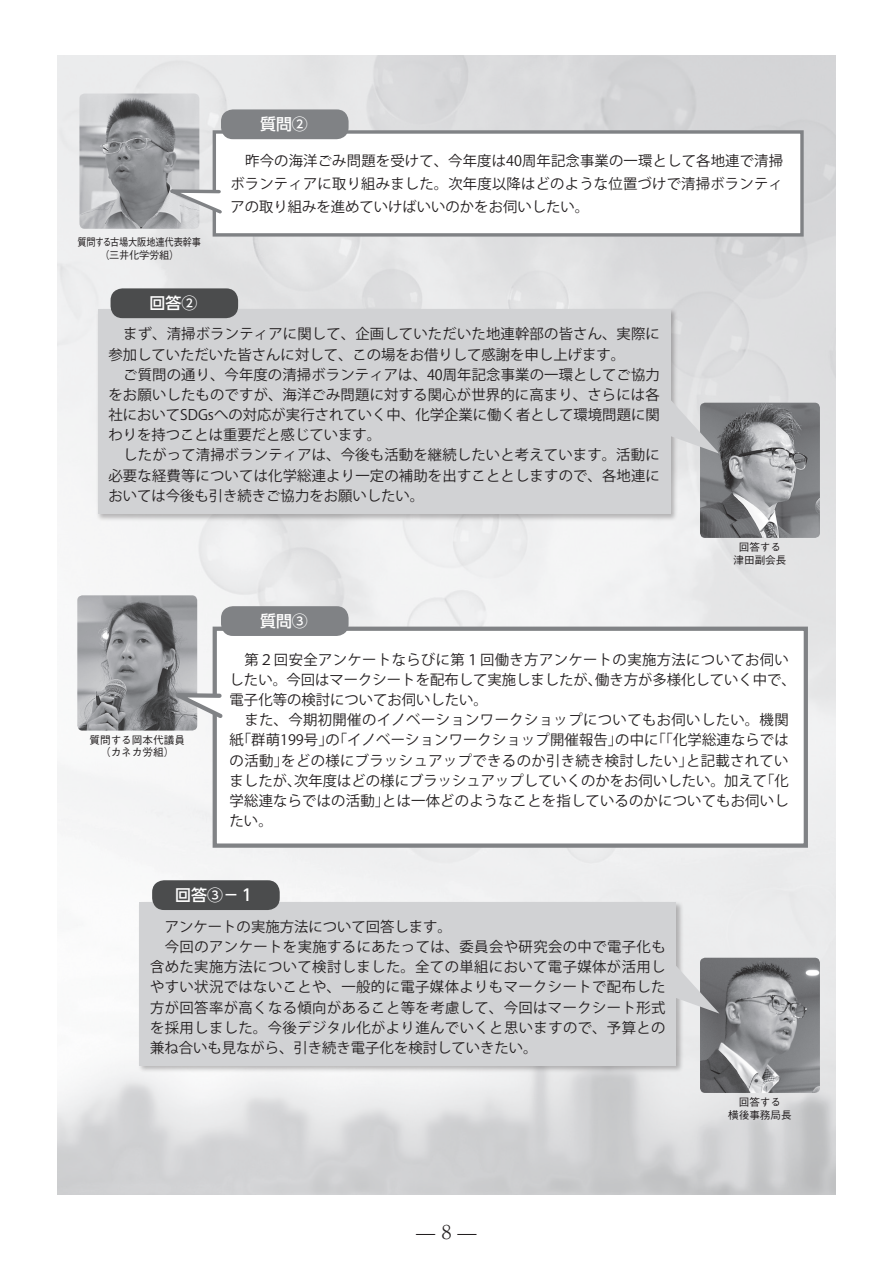
<style>
.page{position:relative;width:893px;height:1263px;background:#fff}
.page>*{position:absolute;margin:0;border:0;box-sizing:border-box;transform-origin:0 0}
.t1{font:300 19.2px "Ryumin Pro";color:#231f20}
.t2{font:500 15.9px "UD Shin Go Pro";color:#fff}
.t3{font:14.4px/20.2px "Koz Go Pro";letter-spacing:.01em;color:#231f20;text-align:justify}
.t4{font:14.4px "Koz Go Pro";letter-spacing:.03em;color:#231f20}
.t5{font:500 10.65px/12.8px "Gothic BBB Pro";color:#231f20;text-align:center}
.t6{font:500 10.65px/12.8px "Gothic BBB Pro";letter-spacing:-.025em;color:#231f20;text-align:center;scale:.87 1}
</style>
<div class="page">
<img style="left:57px;top:55px;width:779px;height:1140px">
<img style="left:79px;top:94px;width:120px;height:135px">
<img style="left:700px;top:403px;width:120px;height:135px">
<img style="left:700px;top:958px;width:120px;height:135px">
<img style="left:77px;top:595px;width:120px;height:135px">
<div style="left:213px;top:130px;width:591px;height:107px;background:#fff;border:3px solid #808285"></div>
<div style="left:213px;top:627px;width:595px;height:221px;background:#fff;border:4px solid #808285"></div>
<svg style="left:155px;top:187px;width:67px;height:29px"></svg>
<svg style="left:159px;top:691px;width:64px;height:31px"></svg>
<div style="left:96px;top:308px;width:582px;height:213px;background:#231f20;opacity:.3"></div>
<div style="left:98px;top:310px;width:572px;height:204px;background:#d1d2d4"></div>
<div style="left:138px;top:900px;width:546px;height:173px;background:#231f20;opacity:.3"></div>
<div style="left:139px;top:902px;width:537px;height:163px;background:#d1d2d4"></div>
<svg style="left:670px;top:394px;width:49px;height:60px;background:#bebfc1"></svg>
<svg style="left:676px;top:954px;width:43px;height:59px;background:#b3b4b6"></svg>
<div style="left:221px;top:109px;width:128px;height:30px;background:#808285;border-radius:12px"></div>
<div style="left:221px;top:606px;width:128px;height:30px;background:#808285;border-radius:12px"></div>
<div style="left:111px;top:288px;width:127px;height:30px;background:#4b4c4d;border-radius:12px"></div>
<div style="left:152px;top:880px;width:128px;height:30px;background:#4b4c4d;border-radius:12px"></div>
<p class="t2" style="left:260px;top:111px;width:49px">質問②</p>
<p class="t6" style="left:78px;top:234px;width:144px">質問する古場大阪地連代表幹事（三井化学労組）</p>
<p class="t2" style="left:150px;top:290px;width:49px">回答②</p>
<p class="t3" style="left:230px;top:149px;width:554px;line-height:23.4px;text-indent:15px">昨今の海洋ごみ問題を受けて、今年度は40周年記念事業の一環として各地連で清掃ボランティアに取り組みました。次年度以降はどのような位置づけで清掃ボランティアの取り組みを進めていけばいいのかをお伺いしたい。</p>
<p class="t3" style="left:108px;top:324px;width:553px;text-indent:15px">まず、清掃ボランティアに関して、企画していただいた地連幹部の皆さん、実際に参加していただいた皆さんに対して、この場をお借りして感謝を申し上げます。</p>
<p class="t3" style="left:108px;top:365px;width:553px;text-indent:15px">ご質問の通り、今年度の清掃ボランティアは、40周年記念事業の一環としてご協力をお願いしたものですが、海洋ごみ問題に対する関心が世界的に高まり、さらには各社においてSDGsへの対応が実行されていく中、化学企業に働く者として環境問題に関わりを持つことは重要だと感じています。</p>
<p class="t3" style="left:108px;top:445px;width:553px;text-indent:15px">したがって清掃ボランティアは、今後も活動を継続したいと考えています。活動に必要な経費等については化学総連より一定の補助を出すこととしますので、各地連においては今後も引き続きご協力をお願いしたい。</p>
<p class="t2" style="left:260px;top:608px;width:49px">質問③</p>
<p class="t5" style="left:733px;top:539px;width:55px">回答する津田副会長</p>
<p class="t5" style="left:89px;top:732px;width:97px">質問する岡本代議員（カネカ労組）</p>
<p class="t3" style="left:230px;top:649px;width:568px;text-align:left;text-indent:15px">第２回安全アンケートならびに第１回働き方アンケートの実施方法についてお伺いしたい。今回はマークシートを配布して実施しましたが、働き方が多様化していく中で、電子化等の検討についてお伺いしたい。</p>
<p class="t3" style="left:230px;top:710px;width:561px;text-indent:15px">また、今期初開催のイノベーションワークショップについてもお伺いしたい。機関紙「群萌199号」の「イノベーションワークショップ開催報告」の中に「「化学総連ならではの活動」をどの様にブラッシュアップできるのか引き続き検討したい」と記載されていましたが、次年度はどの様にブラッシュアップしていくのかをお伺いしたい。加えて「化学総連ならではの活動」とは一体どのようなことを指しているのかについてもお伺いしたい。</p>
<p class="t2" style="left:175px;top:882px;width:81px">回答③－１</p>
<p class="t3" style="left:165px;top:917px;width:289px">アンケートの実施方法について回答します。</p>
<p class="t4" style="left:165px;top:937px;width:502px">今回のアンケートを実施するにあたっては、委員会や研究会の中で電子化も</p>
<p class="t4" style="left:150px;top:958px;width:517px">含めた実施方法について検討しました。全ての単組において電子媒体が活用し</p>
<p class="t4" style="left:150px;top:978px;width:517px">やすい状況ではないことや、一般的に電子媒体よりもマークシートで配布した</p>
<p class="t4" style="left:150px;top:998px;width:517px">方が回答率が高くなる傾向があること等を考慮して、今回はマークシート形式</p>
<p class="t4" style="left:150px;top:1018px;width:517px">を採用しました。今後デジタル化がより進んでいくと思いますので、予算との</p>
<p class="t3" style="left:150px;top:1038px;width:389px">兼ね合いも見ながら、引き続き電子化を検討していきたい。</p>
<h1 class="t1" style="left:416px;top:1217px;width:62px">— 8 —</h1>
<p class="t5" style="left:728px;top:1094px;width:65px">回答する<br>横後事務局長</p>
</div>
